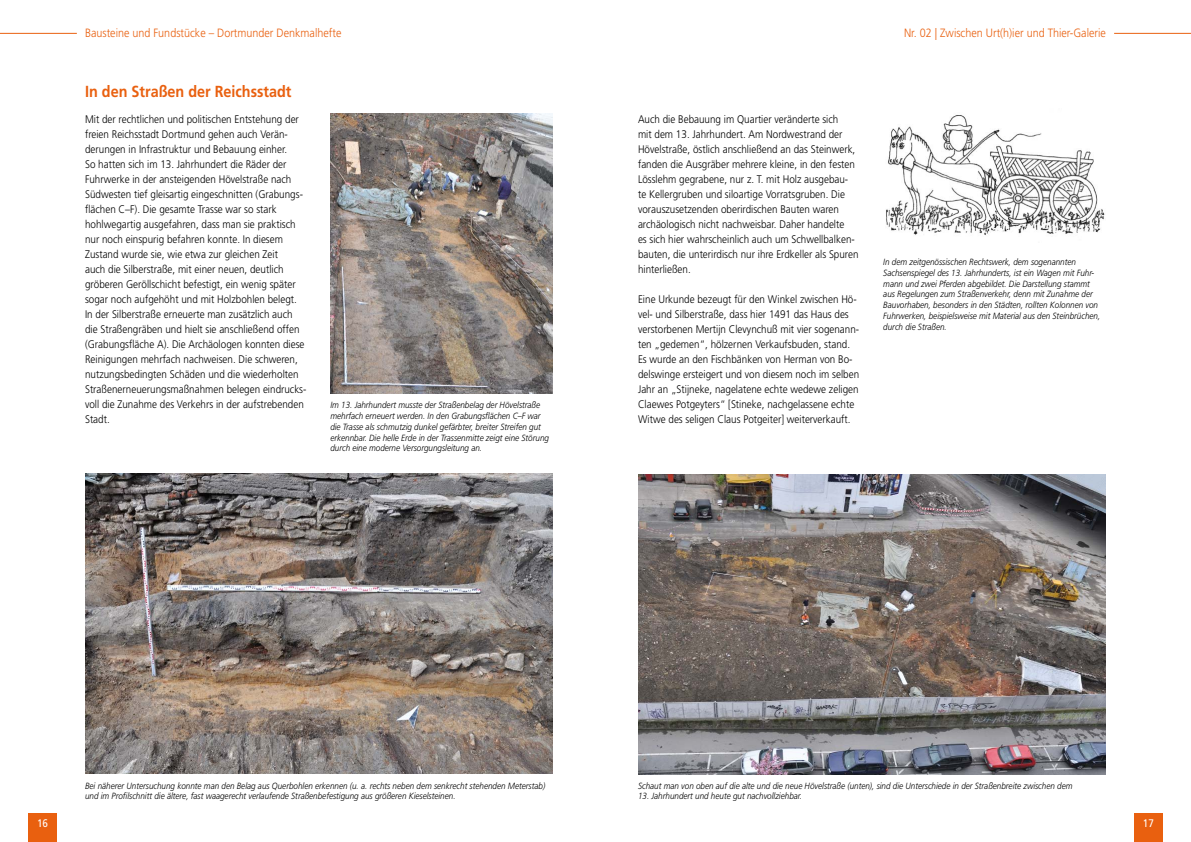
<style>
.page{position:relative;width:1191px;height:842px;background:#fff}
.page>*{position:absolute;margin:0;border:0;box-sizing:border-box;transform-origin:0 0}
.t1{font:700 16px "Frutiger LT";color:#e9600f;scale:.9 1}
.t2{font:300 12px "Frutiger LT";color:#e9600f;scale:.9 1}
.t3{font:300 11px/15px "Frutiger LT";color:#000;scale:.9 1}
.t4{font:11px "Frutiger LT";color:#fff;scale:.9 1}
.t5{font:italic 300 9px/10.8px "Frutiger LT";color:#000;scale:.9 1}
</style>
<div class="page">
<img style="left:886px;top:115px;width:219px;height:120px">
<img style="left:330px;top:113px;width:223px;height:280px">
<img style="left:85px;top:474px;width:468px;height:300px">
<img style="left:638px;top:474px;width:468px;height:301px">
<div style="left:28px;top:813px;width:29px;height:29px;background:#e9600f"></div>
<div style="left:1134px;top:813px;width:28px;height:29px;background:#e9600f"></div>
<hr style="left:0;top:33px;width:77px;height:1px;background:#e9600f">
<hr style="left:1114px;top:33px;width:77px;height:1px;background:#e9600f">
<p class="t2" style="left:85px;top:26px;width:286px">Bausteine und Fundstücke – Dortmunder Denkmalhefte</p>
<p class="t2" style="left:904px;top:26px;width:226px">Nr. 02 | Zwischen Urt(h)ier und Thier-Galerie</p>
<h1 class="t1" style="left:85px;top:82px;width:231px">In den Straßen der Reichsstadt</h1>
<p class="t3" style="left:85px;top:112px;width:247px">Mit der rechtlichen und politischen Entstehung der freien Reichsstadt Dortmund gehen auch Verän&shy;derungen in Infrastruktur und Bebauung einher.<br>So hatten sich im 13. Jahrhundert die Räder der Fuhrwerke in der ansteigenden Hövelstraße nach Südwesten tief gleisartig eingeschnitten (Grabungs&shy;flächen C–F). Die gesamte Trasse war so stark hohlwegartig ausgefahren, dass man sie praktisch nur noch einspurig befahren konnte. In diesem Zustand wurde sie, wie etwa zur gleichen Zeit<br>auch die Silberstraße, mit einer neuen, deutlich gröberen Geröllschicht befestigt, ein wenig später sogar noch aufgehöht und mit Holzbohlen belegt.<br>In der Silberstraße erneuerte man zusätzlich auch die Straßengräben und hielt sie anschließend offen (Grabungsfläche A). Die Archäologen konnten diese Reinigungen mehrfach nachweisen. Die schweren, nutzungsbedingten Schäden und die wiederholten Straßenerneuerungsmaßnahmen belegen eindrucks&shy;voll die Zunahme des Verkehrs in der aufstrebenden Stadt.</p>
<p class="t5" style="left:330px;top:400px;width:244px">Im 13. Jahrhundert musste der Straßenbelag der Hövelstraße mehrfach erneuert werden. In den Grabungsflächen C–F war die Trasse als schmutzig dunkel gefärbter, breiter Streifen gut erkennbar. Die helle Erde in der Trassenmitte zeigt eine Störung durch eine moderne Versorgungsleitung an.</p>
<p class="t3" style="left:638px;top:112px;width:246px">Auch die Bebauung im Quartier veränderte sich<br>mit dem 13. Jahrhundert. Am Nordwestrand der Hövelstraße, östlich anschließend an das Steinwerk, fanden die Ausgräber mehrere kleine, in den festen Lösslehm gegrabene, nur z. T. mit Holz ausgebau&shy;te Kellergruben und siloartige Vorratsgruben. Die vorauszusetzenden oberirdischen Bauten waren archäologisch nicht nachweisbar. Daher handelte<br>es sich hier wahrscheinlich auch um Schwellbalken&shy;bauten, die unterirdisch nur ihre Erdkeller als Spuren hinterließen.</p>
<p class="t3" style="left:638px;top:292px;width:247px">Eine Urkunde bezeugt für den Winkel zwischen Hö&shy;vel- und Silberstraße, dass hier 1491 das Haus des verstorbenen Mertijn Clevynchuß mit vier sogenann&shy;ten „gedemen“, hölzernen Verkaufsbuden, stand.<br>Es wurde an den Fischbänken von Herman von Bo&shy;delswinge ersteigert und von diesem noch im selben Jahr an „Stijneke, nagelatene echte wedewe zeligen Claewes Potgeyters“ [Stineke, nachgelassene echte Witwe des seligen Claus Potgeiter] weiterverkauft.</p>
<p class="t5" style="left:883px;top:257px;width:243px">In dem zeitgenössischen Rechtswerk, dem sogenannten Sachsenspiegel des 13. Jahrhunderts, ist ein Wagen mit Fuhr&shy;mann und zwei Pferden abgebildet. Die Darstellung stammt aus Regelungen zum Straßenverkehr, denn mit Zunahme der Bauvorhaben, besonders in den Städten, rollten Kolonnen von Fuhrwerken, beispielsweise mit Material aus den Steinbrüchen, durch die Straßen.</p>
<p class="t5" style="left:85px;top:780px;width:513px">Bei näherer Untersuchung konnte man den Belag aus Querbohlen erkennen (u. a. rechts neben dem senkrecht stehenden Meterstab) und im Profilschnitt die ältere, fast waagerecht verlaufende Straßenbefestigung aus größeren Kieselsteinen.</p>
<p class="t5" style="left:638px;top:780px;width:484px">Schaut man von oben auf die alte und die neue Hövelstraße (unten), sind die Unterschiede in der Straßenbreite zwischen dem</p>
<p class="t5" style="left:638px;top:791px;width:184px">13. Jahrhundert und heute gut nachvollziehbar.</p>
<p class="t4" style="left:37px;top:817px;width:14px">16</p>
<p class="t4" style="left:1142px;top:817px;width:14px">17</p>
</div>
